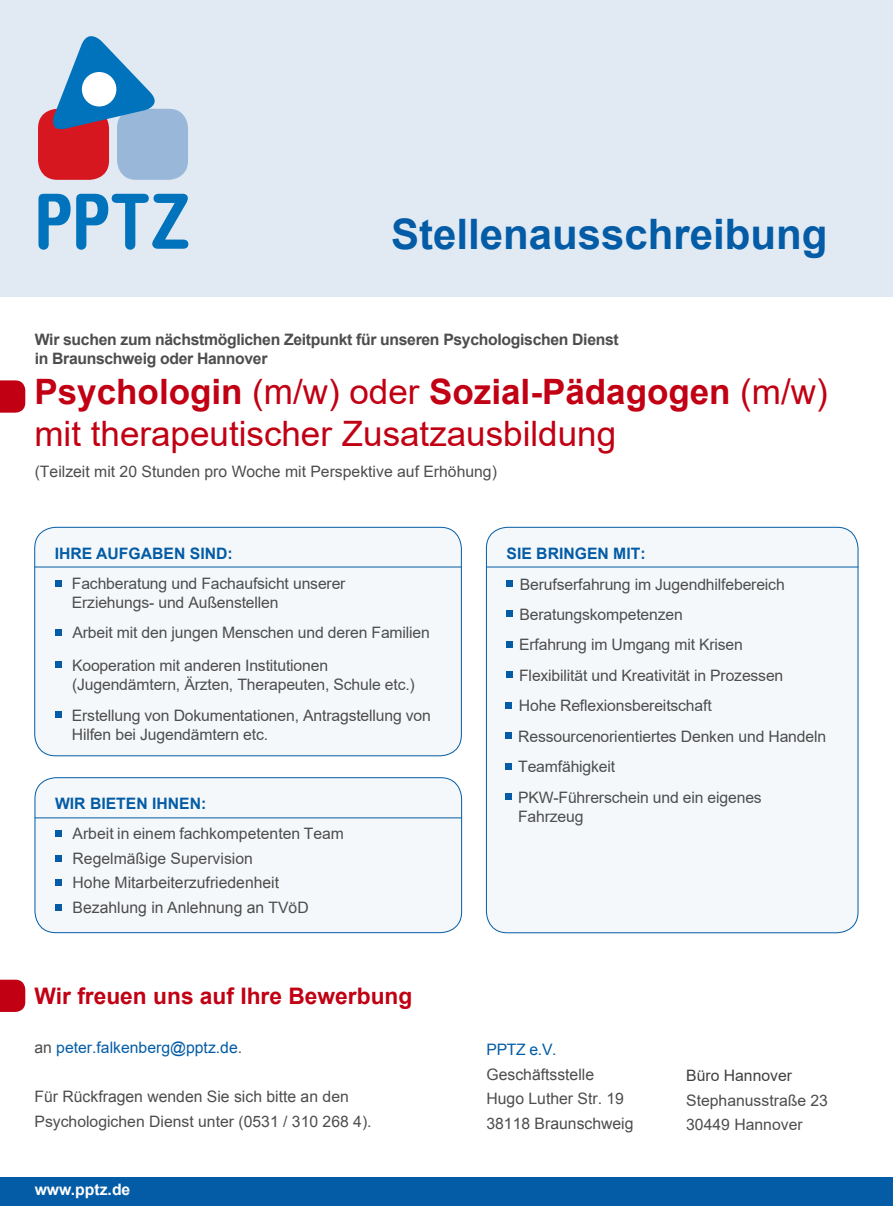
<style>
.page{position:relative;width:893px;height:1206px;background:#fff}
.page>*{position:absolute;margin:0;border:0;box-sizing:border-box;transform-origin:0 0}
.Arial{font:700 42px "Arial";color:#035ca5}
.Arial-2{font:35px/42px "Arial";color:#c10013}
.Arial-3{font:700 22.75px "Arial";color:#c10013}
.Arial-4{font:15.75px/24.5px "Arial";letter-spacing:-.01em;color:#4d4d4d}
.Arial-5{font:700 15.75px/18.9px "Arial";letter-spacing:-.02em;color:#4d4d4d}
.Arial-6{font:700 15.75px "Arial";color:#035ca5}
.Arial-7{font:15.75px "Arial";color:#035ca5}
.t1{font:15.75px "Arial";color:#404040}
.Arial-8{font:700 15.75px "Arial";color:#fff}
.s1{font-weight:700}
.s2{color:#4d4d4d}
.s3{color:#035ca5}
</style>
<div class="page">
<div style="left:35px;top:527px;width:426px;height:228px;background:#f5f8fb;border-radius:21px"></div>
<svg style="left:55px;top:580px;width:7px;height:7px"></svg>
<svg style="left:55px;top:629px;width:7px;height:7px"></svg>
<svg style="left:55px;top:661px;width:7px;height:6px"></svg>
<svg style="left:55px;top:711px;width:7px;height:7px"></svg>
<div style="left:34px;top:527px;width:428px;height:229px;border:1px solid #035ca5;border-radius:21px"></div>
<div style="left:0;top:0;width:893px;height:297px;background:#e1e9f3"></div>
<svg style="left:38px;top:194px;width:150px;height:56px"></svg>
<div style="left:38px;top:109px;width:71px;height:71px;background:#d7171f;border-radius:19px"></div>
<div style="left:117px;top:109px;width:71px;height:71px;background:#98b7d9;border-radius:19px"></div>
<svg style="left:47px;top:36px;width:116px;height:97px"></svg>
<div style="left:82px;top:72px;width:34px;height:34px;background:#fff;border-radius:50%"></div>
<div style="left:35px;top:777px;width:427px;height:155px;background:#f5f8fb;border-radius:21px"></div>
<svg style="left:55px;top:830px;width:7px;height:7px"></svg>
<svg style="left:55px;top:855px;width:7px;height:6px"></svg>
<svg style="left:55px;top:879px;width:7px;height:7px"></svg>
<svg style="left:55px;top:904px;width:7px;height:6px"></svg>
<div style="left:35px;top:777px;width:427px;height:155px;border:1px solid #035ca5;border-radius:21px"></div>
<div style="left:486px;top:527px;width:372px;height:405px;background:#f5f8fb;border-radius:21px"></div>
<svg style="left:506px;top:580px;width:7px;height:7px"></svg>
<svg style="left:0;top:380px;width:25px;height:32px"></svg>
<svg style="left:0;top:979px;width:25px;height:32px"></svg>
<hr style="left:35px;top:566px;width:426px;height:1px;background:#035ca5">
<hr style="left:35px;top:817px;width:426px;height:1px;background:#035ca5">
<hr style="left:487px;top:566px;width:371px;height:1px;background:#035ca5">
<div style="left:0;top:1177px;width:893px;height:28px;background:#035ca5"></div>
<svg style="left:506px;top:610px;width:7px;height:7px"></svg>
<svg style="left:506px;top:641px;width:7px;height:6px"></svg>
<svg style="left:506px;top:671px;width:7px;height:7px"></svg>
<svg style="left:505px;top:702px;width:7px;height:6px"></svg>
<svg style="left:505px;top:732px;width:7px;height:7px"></svg>
<svg style="left:505px;top:763px;width:7px;height:6px"></svg>
<svg style="left:505px;top:793px;width:6px;height:6px"></svg>
<p class="Arial" style="left:391px;top:205px;width:438px">Stellenausschreibung</p>
<p class="Arial-5" style="left:35px;top:330px;width:586px">Wir suchen zum nächstmöglichen Zeitpunkt für unseren Psychologischen Dienst in Braunschweig oder Hannover</p>
<p class="Arial-2" style="left:34px;top:371px;width:795px"><span class="s1">Psychologin</span> (m/w) oder <span class="s1">Sozial-Pädagogen</span> (m/w) mit therapeutischer Zusatzausbildung</p>
<p class="Arial-4" style="left:35px;top:459px;width:464px">(Teilzeit mit 20 Stunden pro Woche mit Perspektive auf Erhöhung)</p>
<p class="Arial-6" style="left:55px;top:543px;width:179px">IHRE AUFGABEN SIND:</p>
<p class="Arial-4" style="left:72px;top:573px;width:275px;line-height:18.9px">Fachberatung und Fachaufsicht unserer<br>Erziehungs- und Außenstellen</p>
<p class="Arial-4" style="left:72px;top:620px;width:359px">Arbeit mit den jungen Menschen und deren Familien</p>
<p class="Arial-4" style="left:72px;top:656px;width:344px;line-height:18.9px">Kooperation mit anderen Institutionen (Jugendämtern, Ärzten, Therapeuten, Schule etc.)</p>
<p class="Arial-4" style="left:72px;top:706px;width:361px;line-height:18.9px">Erstellung von Dokumentationen, Antragstellung von<br>Hilfen bei Jugendämtern etc.</p>
<p class="Arial-6" style="left:55px;top:793px;width:153px">WIR BIETEN IHNEN:</p>
<p class="Arial-4" style="left:73px;top:821px;width:273px">Arbeit in einem fachkompetenten Team<br>Regelmäßige Supervision<br>Hohe Mitarbeiterzufriedenheit<br>Bezahlung in Anlehnung an TVöD</p>
<p class="Arial-3" style="left:34px;top:980px;width:379px">Wir freuen uns auf Ihre Bewerbung</p>
<p class="Arial-7" style="left:34px;top:1036px;width:209px"><span class="s2">an</span> peter.falkenberg@pptz.de<span class="s2">.</span></p>
<p class="Arial-4" style="left:34px;top:1084px;width:339px">Für Rückfragen wenden Sie sich bitte an den<br>Psychologichen Dienst unter (0531 / 310 268 4).</p>
<p class="Arial-8" style="left:35px;top:1179px;width:97px">www.pptz.de</p>
<p class="Arial-6" style="left:506px;top:542px;width:141px">SIE BRINGEN MIT:</p>
<p class="Arial-4" style="left:518px;top:568px;width:310px;line-height:30.4px">Berufserfahrung im Jugendhilfebereich Beratungskompetenzen<br>Erfahrung im Umgang mit Krisen<br>Flexibilität und Kreativität in Prozessen<br>Hohe Reflexionsbereitschaft Ressourcenorientiertes Denken und Handeln Teamfähigkeit<br>PKW-Führerschein und ein eigenes</p>
<p class="Arial-4" style="left:518px;top:803px;width:67px">Fahrzeug</p>
<p class="Arial-4" style="left:486px;top:1037px;width:149px"><span class="s3">PPTZ e.V.<br></span>Geschäftsstelle<br>Hugo Luther Str. 19<br>38118 Braunschweig</p>
<p class="t1" style="left:686px;top:1064px;width:107px">Büro Hannover</p>
<p class="Arial-4" style="left:686px;top:1087px;width:143px">Stephanusstraße 23<br>30449 Hannover</p>
</div>
